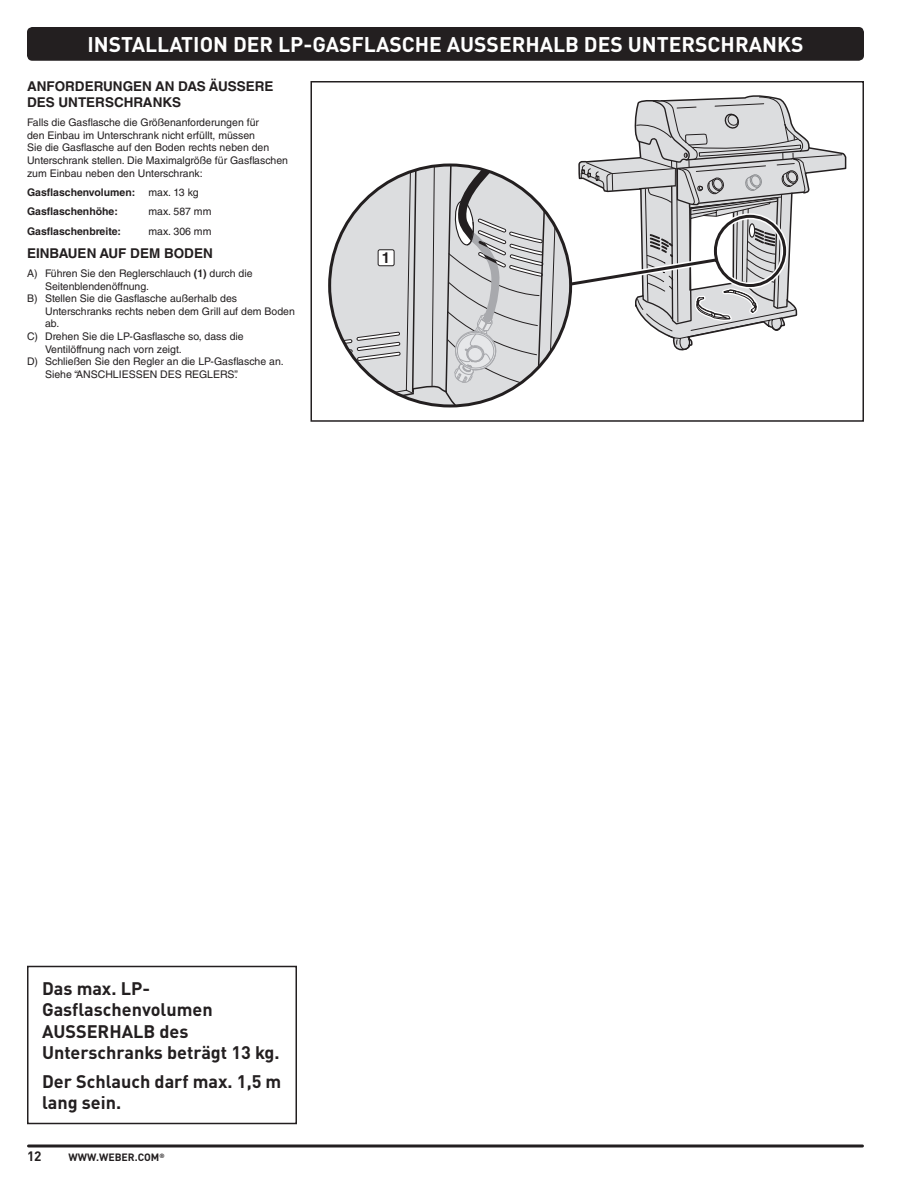
<style>
.page{position:relative;width:918px;height:1188px;background:#fff}
.page>*{position:absolute;margin:0;border:0;box-sizing:border-box;transform-origin:0 0}
.t1{font:700 21px "DIN Pro";color:#fff}
.t2{font:700 18px/21.6px "DIN Pro";color:#231f20}
.t3{font:700 15px "Helvetica LT Std";color:#231f20}
.t4{font:700 13.5px/16.2px "Helvetica LT Std";color:#231f20}
.t5{font:700 13.5px "DIN Pro";color:#231f20}
.t6{font:10.5px/12.6px "Helvetica LT Std";color:#231f20}
.t7{font:700 10.5px "Helvetica LT Std";color:#231f20}
.t8{font:700 10.5px "DIN Pro";color:#231f20}
.s1{font-weight:700}
</style>
<div class="page">
<div style="left:27px;top:27px;width:837px;height:34px;background:#231f20;border-radius:5px"></div>
<svg style="left:28px;top:1144px;width:834px;height:4px;background:#595657"></svg>
<svg style="left:330px;top:96px;width:513px;height:310px"></svg>
<div style="left:378px;top:250px;width:16px;height:16px;background:#fff;border-radius:2px"></div>
<div style="left:378px;top:249px;width:16px;height:17px;border:1px solid #231f20;border-radius:2px"></div>
<div style="left:310px;top:81px;width:554px;height:341px;border:2px solid #231f20"></div>
<div style="left:27px;top:966px;width:270px;height:158px;border:2px solid #231f20"></div>
<h1 class="t1" style="left:88px;top:27px;width:717px">INSTALLATION DER LP-GASFLASCHE AUSSERHALB DES UNTERSCHRANKS</h1>
<p class="t4" style="left:27px;top:78px;width:248px">ANFORDERUNGEN AN DAS ÄUSSERE<br>DES UNTERSCHRANKS</p>
<p class="t6" style="left:27px;top:116px;width:263px">Falls die Gasflasche die Größenanforderungen für<br>den Einbau im Unterschrank nicht erfüllt, müssen<br>Sie die Gasflasche auf den Boden rechts neben den Unterschrank stellen. Die Maximalgröße für Gasflaschen zum Einbau neben den Unterschrank:</p>
<p class="t7" style="left:27px;top:186px;width:110px">Gasflaschenvolumen:</p>
<p class="t6" style="left:148px;top:186px;width:52px">max. 13 kg</p>
<p class="t7" style="left:27px;top:205px;width:92px">Gasflaschenhöhe:</p>
<p class="t6" style="left:148px;top:205px;width:64px">max. 587 mm</p>
<p class="t7" style="left:27px;top:225px;width:96px">Gasflaschenbreite:</p>
<p class="t6" style="left:148px;top:225px;width:64px">max. 306 mm</p>
<p class="t4" style="left:27px;top:245px;width:187px">EINBAUEN AUF DEM BODEN</p>
<p class="t6" style="left:27px;top:267px;width:227px">A) Führen Sie den Reglerschlauch <span class="s1">(1)</span> durch die</p>
<p class="t6" style="left:45px;top:280px;width:105px">Seitenblendenöffnung.</p>
<p class="t6" style="left:27px;top:292px;width:212px">B) Stellen Sie die Gasflasche außerhalb des</p>
<p class="t6" style="left:45px;top:305px;width:251px">Unterschranks rechts neben dem Grill auf dem Boden</p>
<p class="t6" style="left:45px;top:317px;width:16px">ab.</p>
<p class="t6" style="left:27px;top:330px;width:218px">C) Drehen Sie die LP-Gasflasche so, dass die</p>
<p class="t6" style="left:45px;top:343px;width:138px">Ventilöffnung nach vorn zeigt.</p>
<p class="t6" style="left:27px;top:355px;width:258px">D) Schließen Sie den Regler an die LP-Gasflasche an.</p>
<p class="t6" style="left:45px;top:368px;width:194px">Siehe “ANSCHLIESSEN DES REGLERS”.</p>
<h3 class="t3" style="left:382px;top:249px;width:10px">1</h3>
<h2 class="t2" style="left:42px;top:975px;width:239px">Das max. LP-<br>Gasflaschenvolumen<br>AUSSERHALB des<br>Unterschranks beträgt 13 kg.</h2>
<h2 class="t2" style="left:42px;top:1068px;width:241px">Der Schlauch darf max. 1,5 m lang sein.</h2>
<p class="t5" style="left:27px;top:1145px;width:16px">12</p>
<p class="t8" style="left:69px;top:1148px;width:98px">WWW.WEBER.COM<sup>®</sup></p>
</div>
